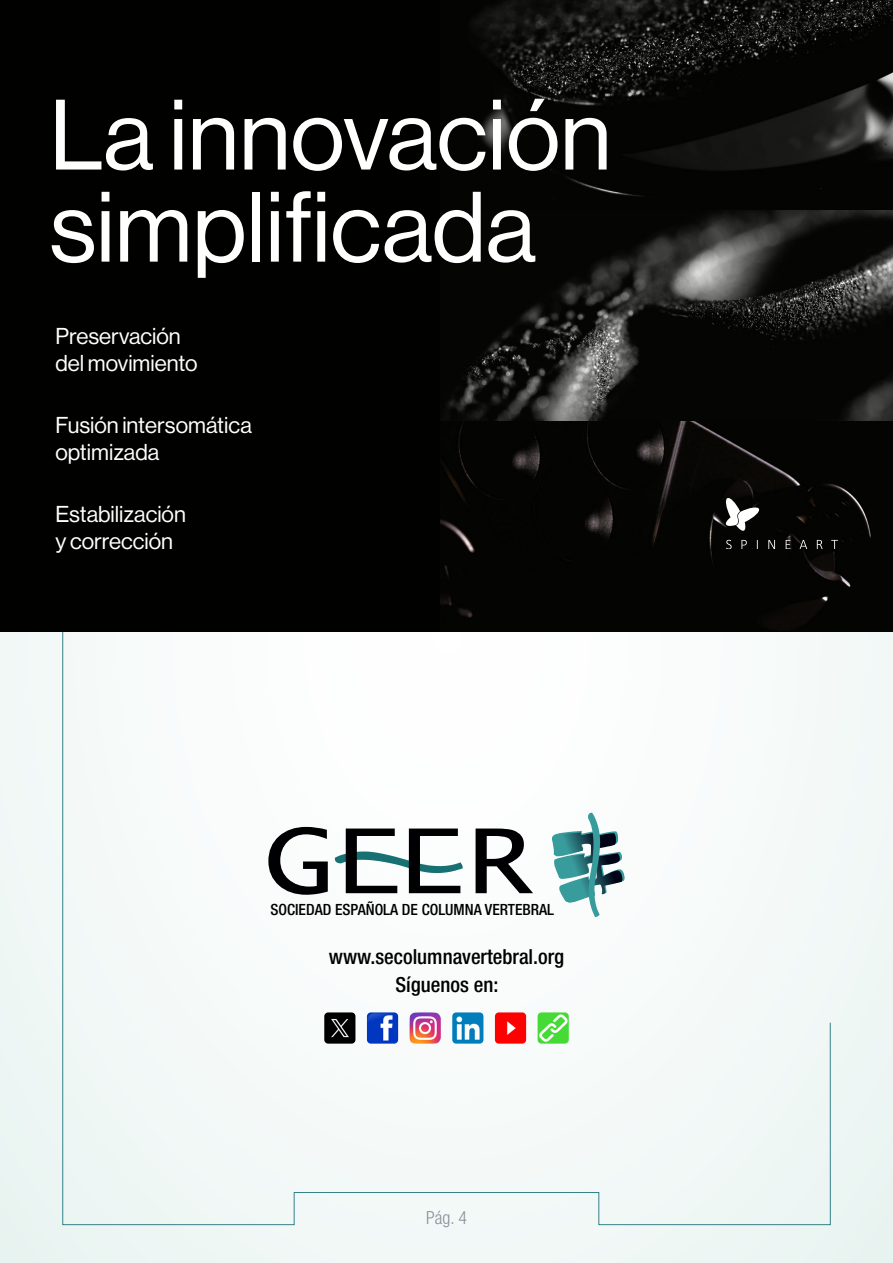
<style>
.page{position:relative;width:893px;height:1263px;background:#f0f7f5}
.page>*{position:absolute;margin:0;border:0;box-sizing:border-box;transform-origin:0 0}
.t1{font:97.65px/92.1px "N Haas Grotesk DS Pro 55 Rg";color:#fff}
.t2{font:22.5px/27px "N Haas Grotesk DS Pro 55 Rg";color:#fff}
.t3{font:500 condensed 20.85px/28px "Helvetica Neue LT Std";color:#000;text-align:center}
.t4{font:300 condensed 18px "Helvetica Neue LT Std";color:#89919a}
.t5{font:500 condensed 15.45px "Helvetica Neue LT Std";color:#000}
</style>
<div class="page">
<svg style="left:62px;top:631px;width:769px;height:594px"></svg>
<div style="left:0;top:0;width:893px;height:631px;background:#010100"></div>
<img style="left:472px;top:0;width:421px;height:197px">
<svg style="left:442px;top:210px;width:451px;height:211px"></svg>
<svg style="left:725px;top:498px;width:35px;height:33px"></svg>
<svg style="left:726px;top:540px;width:6px;height:9px"></svg>
<svg style="left:741px;top:540px;width:6px;height:9px"></svg>
<svg style="left:768px;top:540px;width:7px;height:9px"></svg>
<svg style="left:786px;top:540px;width:5px;height:9px"></svg>
<svg style="left:799px;top:540px;width:8px;height:9px"></svg>
<svg style="left:817px;top:540px;width:6px;height:9px"></svg>
<svg style="left:831px;top:540px;width:7px;height:9px"></svg>
<svg style="left:552px;top:813px;width:73px;height:104px"></svg>
<svg style="left:476px;top:828px;width:57px;height:65px"></svg>
<svg style="left:335px;top:828px;width:128px;height:65px"></svg>
<svg style="left:268px;top:827px;width:60px;height:68px"></svg>
<img style="left:452px;top:1012px;width:31px;height:32px">
<img style="left:410px;top:1012px;width:31px;height:32px">
<img style="left:538px;top:1012px;width:31px;height:32px">
<img style="left:324px;top:1012px;width:31px;height:32px">
<img style="left:495px;top:1012px;width:31px;height:32px">
<img style="left:367px;top:1012px;width:31px;height:32px">
<h1 class="t1" style="left:49px;top:90px;width:564px">La innovación simplificada</h1>
<p class="t2" style="left:55px;top:322px;width:144px">Preservación del movimiento</p>
<p class="t2" style="left:55px;top:411px;width:198px">Fusión intersomática optimizada</p>
<p class="t2" style="left:55px;top:501px;width:132px">Estabilización y corrección</p>
<p class="t5" style="left:270px;top:900px;width:285px">SOCIEDAD ESPAÑOLA DE COLUMNA VERTEBRAL</p>
<p class="t3" style="left:329px;top:942px;width:237px">www.secolumnavertebral.org<br>Síguenos en:</p>
<p class="t4" style="left:426px;top:1207px;width:42px">Pág. 4</p>
</div>
